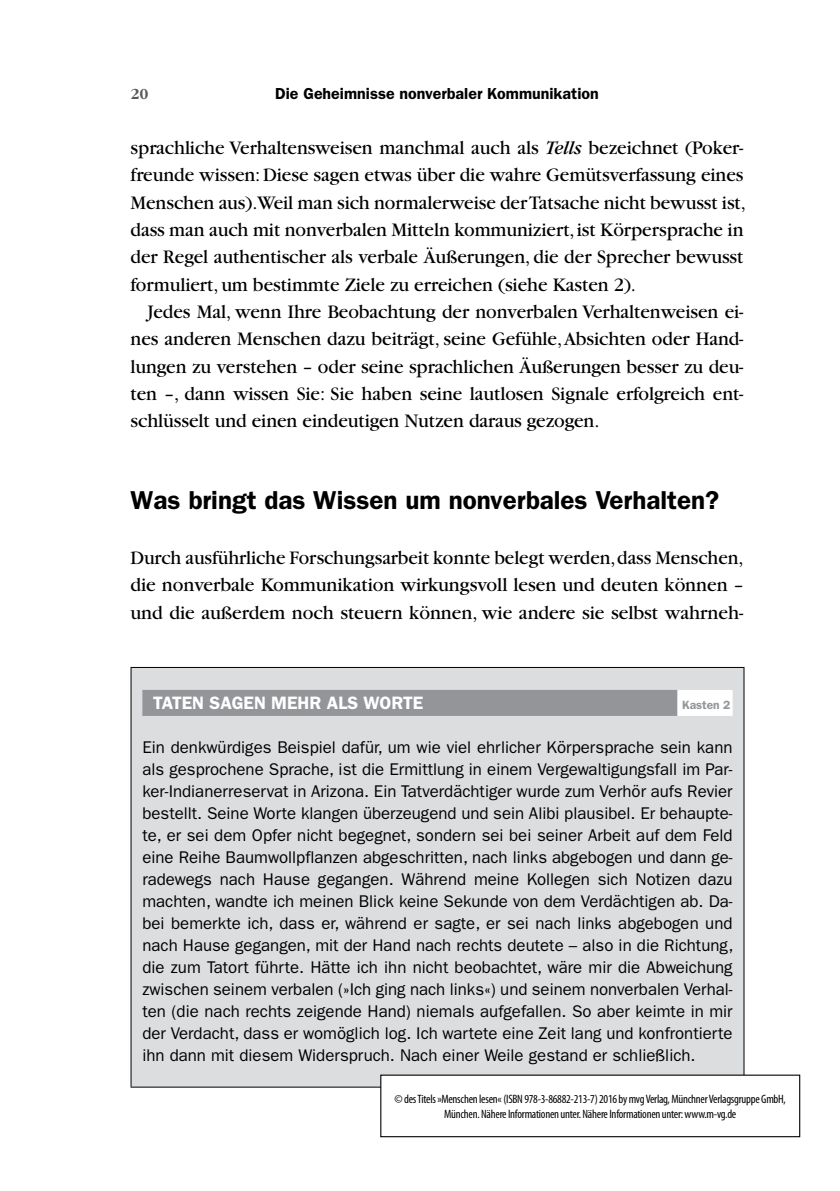
<style>
.page{position:relative;width:840px;height:1191px;background:#fff}
.page>*{position:absolute;margin:0;border:0;box-sizing:border-box;transform-origin:0 0}
.t1{font:600 26px "Franklin Gothic";color:#000}
.t2{font:20px/27.4px "Garamond";letter-spacing:-.005em;color:#000}
.t3{font:20px/27.4px "Garamond";letter-spacing:-.005em;color:#000;text-align:justify;scale:.96 1}
.t4{font:600 18px "Franklin Gothic";color:#fff}
.t5{font:17px/22px "Franklin Gothic";color:#000;text-align:justify}
.t6{font:600 16px "Franklin Gothic";color:#000}
.t7{font:700 16px "Garamond";color:#58595b}
.t8{font:condensed 12.2px/14.6px "Myriad Pro";letter-spacing:-.02em;color:#000;text-align:center}
.t9{font:600 12px "Franklin Gothic";color:#939598}
.s1{font-style:italic}
</style>
<div class="page">
<div style="left:131px;top:667px;width:612px;height:420px;background:#dcddde"></div>
<hr style="left:130px;top:667px;width:614px;height:1px;background:#000">
<hr style="left:130px;top:668px;width:1px;height:418px;background:#000">
<hr style="left:743px;top:668px;width:1px;height:418px;background:#000">
<hr style="left:130px;top:1086px;width:614px;height:1px;background:#000">
<div style="left:142px;top:690px;width:535px;height:26px;background:#939598"></div>
<div style="left:677px;top:690px;width:55px;height:26px;background:#fff"></div>
<div style="left:380px;top:1075px;width:419px;height:61px;background:#fff"></div>
<div style="left:380px;top:1074px;width:419px;height:63px;border:1px solid #000"></div>
<p class="t7" style="left:130px;top:85px;width:19px">20</p>
<p class="t6" style="left:275px;top:84px;width:325px">Die Geheimnisse nonverbaler Kommunikation</p>
<p class="t2" style="left:130px;top:134px;width:616px">sprachliche Verhaltensweisen manchmal auch als <span class="s1">Tells</span> bezeichnet (Poker&shy;freunde wissen: Diese sagen etwas über die wahre Gemütsverfassung eines Menschen aus).Weil man sich normalerweise der Tatsache nicht bewusst ist, dass man auch mit nonverbalen Mitteln kommuniziert, ist Körpersprache in der Regel authentischer als verbale Äußerungen, die der Sprecher bewusst formuliert, um bestimmte Ziele zu erreichen (siehe Kasten 2).</p>
<p class="t2" style="left:130px;top:298px;width:614px;text-align:justify;text-indent:17px">Jedes Mal, wenn Ihre Beobachtung der nonverbalen Verhaltenweisen ei&shy;nes anderen Menschen dazu beiträgt, seine Gefühle, Absichten oder Hand&shy;lungen zu verstehen – oder seine sprachlichen Äußerungen besser zu deu&shy;ten –, dann wissen Sie: Sie haben seine lautlosen Signale erfolgreich ent&shy;schlüsselt und einen eindeutigen Nutzen daraus gezogen.</p>
<h1 class="t1" style="left:130px;top:485px;width:590px">Was bringt das Wissen um nonverbales Verhalten?</h1>
<p class="t3" style="left:130px;top:544px;width:639px">Durch ausführliche Forschungsarbeit konnte belegt werden, dass Menschen, die nonverbale Kommunikation wirkungsvoll lesen und deuten können – und die außerdem noch steuern können, wie andere sie selbst wahrneh-</p>
<p class="t4" style="left:153px;top:692px;width:271px">TATEN SAGEN MEHR ALS WORTE</p>
<p class="t9" style="left:681px;top:697px;width:50px">Kasten 2</p>
<p class="t5" style="left:142px;top:736px;width:592px">Ein denkwürdiges Beispiel dafür, um wie viel ehrlicher Körpersprache sein kann als gesprochene Sprache, ist die Ermittlung in einem Vergewaltigungsfall im Par&shy;ker-Indianerreservat in Arizona. Ein Tatverdächtiger wurde zum Verhör aufs Revier bestellt. Seine Worte klangen überzeugend und sein Alibi plausibel. Er behaupte&shy;te, er sei dem Opfer nicht begegnet, sondern sei bei seiner Arbeit auf dem Feld eine Reihe Baumwollpflanzen abgeschritten, nach links abgebogen und dann ge&shy;radewegs nach Hause gegangen. Während meine Kollegen sich Notizen dazu machten, wandte ich meinen Blick keine Sekunde von dem Verdächtigen ab. Da&shy;bei bemerkte ich, dass er, während er sagte, er sei nach links abgebogen und nach Hause gegangen, mit der Hand nach rechts deutete – also in die Richtung, die zum Tatort führte. Hätte ich ihn nicht beobachtet, wäre mir die Abweichung zwischen seinem verbalen (»Ich ging nach links«) und seinem nonverbalen Verhal&shy;ten (die nach rechts zeigende Hand) niemals aufgefallen. So aber keimte in mir der Verdacht, dass er womöglich log. Ich wartete eine Zeit lang und konfrontierte ihn dann mit diesem Widerspruch. Nach einer Weile gestand er schließlich.</p>
<p class="t8" style="left:394px;top:1092px;width:393px">© des Titels »Menschen lesen« (ISBN 978-3-86882-213-7) 2016 by mvg Verlag, Münchner Verlagsgruppe GmbH,<br>München. Nähere Informationen unter. Nähere Informationen unter: www.m-vg.de</p>
</div>
